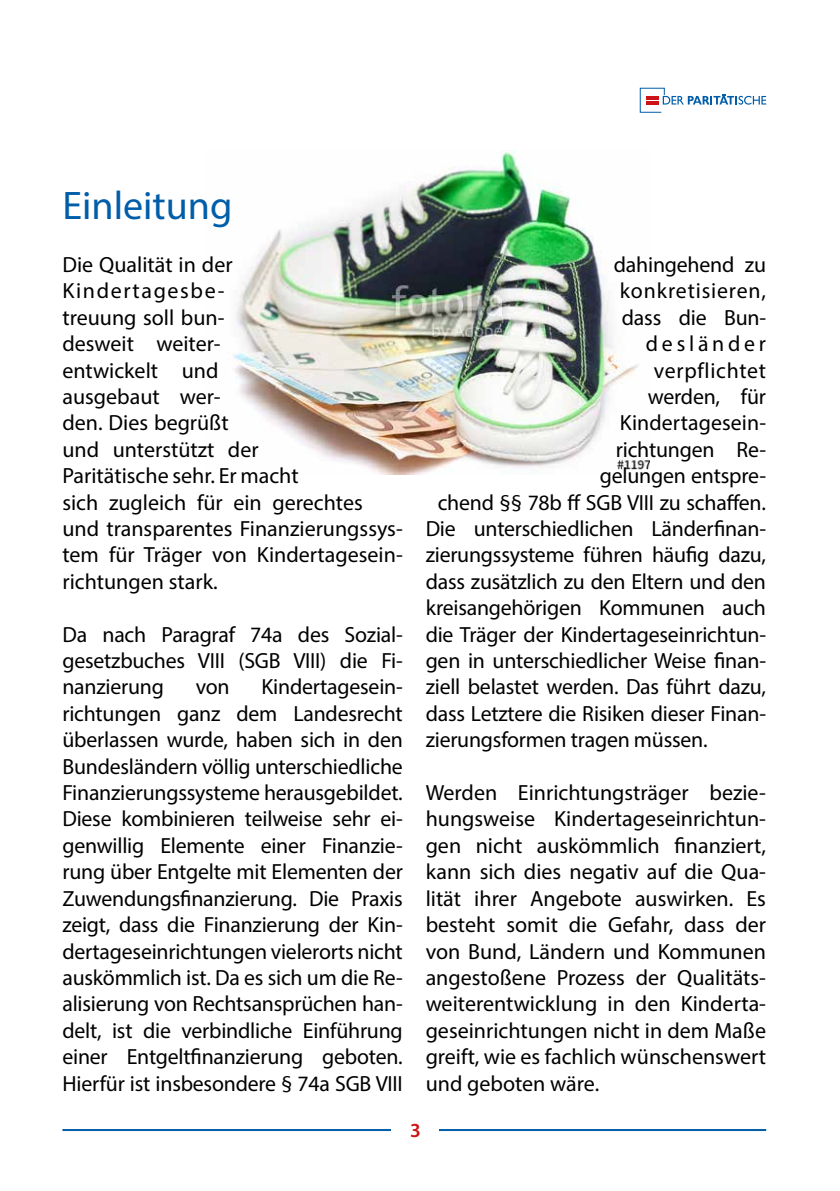
<style>
.page{position:relative;width:840px;height:1191px;background:#fff}
.page>*{position:absolute;margin:0;border:0;box-sizing:border-box;transform-origin:0 0}
.t1{font:40px "Myriad Pro";color:#005da9}
.t2{font:22px/26.4px "Myriad Pro";letter-spacing:-.01em;color:#000;text-align:justify}
.t3{font:22px "Myriad Pro";letter-spacing:.04em;color:#000}
.t4{font:22px "Myriad Pro";letter-spacing:.03em;color:#000}
.t5{font:22px "Myriad Pro";letter-spacing:.175em;color:#000}
.t6{font:600 20px "Myriad Pro";color:#cd1316}
</style>
<div class="page">
<hr style="left:62px;top:1129px;width:703px;height:2px;background:#005da9">
<div style="left:391px;top:1122px;width:48px;height:35px;background:#fff"></div>
<svg style="left:639px;top:88px;width:126px;height:25px"></svg>
<img style="left:234px;top:150px;width:415px;height:325px">
<h1 class="t1" style="left:62px;top:181px;width:171px">Einleitung</h1>
<p class="t2" style="left:62px;top:251px;width:341px;text-align:left">Die Qualität in der<br>Kindertagesbe-<br>treuung soll bun-<br>desweit weiter-<br>entwickelt und<br>ausgebaut wer-<br>den. Dies begrüßt<br>und unterstützt der<br>Paritätische sehr. Er macht<br>sich zugleich für ein gerechtes und transparentes Finanzierungssys&shy;tem für Träger von Kindertagesein&shy;richtungen stark.</p>
<p class="t2" style="left:62px;top:620px;width:342px">Da nach Paragraf 74a des Sozial&shy;gesetzbuches VIII (SGB VIII) die Fi&shy;nanzierung</p>
<p class="t2" style="left:62px;top:673px;width:342px;text-indent:199px">Kindertagesein&shy;richtungen ganz dem Landesrecht überlassen wurde, haben sich in den Bundesländern völlig unterschiedliche Finanzierungssysteme herausgebildet.<br>Diese kombinieren teilweise sehr ei&shy;genwillig Elemente einer Finanzie&shy;rung über Entgelte mit Elementen der Zuwendungsfinanzierung. Die Praxis zeigt, dass die Finanzierung der Kin&shy;dertageseinrichtungen vielerorts nicht auskömmlich ist. Da es sich um die Re&shy;alisierung von Rechtsansprüchen han&shy;delt, ist die verbindliche Einführung einer Entgeltfinanzierung geboten.<br>Hierfür ist insbesondere § 74a SGB VIII</p>
<p class="t2" style="left:196px;top:673px;width:35px">von</p>
<p class="t2" style="left:613px;top:251px;width:154px">dahingehend zu</p>
<p class="t3" style="left:619px;top:277px;width:147px">konkretisieren,</p>
<p class="t2" style="left:621px;top:304px;width:146px">dass die Bun-</p>
<p class="t5" style="left:645px;top:330px;width:122px">desländer</p>
<p class="t4" style="left:653px;top:356px;width:113px">verpflichtet</p>
<p class="t2" style="left:647px;top:383px;width:120px">werden, für</p>
<p class="t2" style="left:619px;top:409px;width:148px">Kindertagesein-</p>
<p class="t2" style="left:615px;top:436px;width:152px">richtungen Re-</p>
<p class="t2" style="left:599px;top:462px;width:168px">gelungen entspre-</p>
<p class="t2" style="left:437px;top:488px;width:329px">chend §§ 78b ff SGB VIII zu schaffen.</p>
<p class="t2" style="left:425px;top:515px;width:342px">Die unterschiedlichen Länderfinan-</p>
<p class="t2" style="left:425px;top:541px;width:342px">zierungssysteme führen häufig dazu,</p>
<p class="t2" style="left:425px;top:568px;width:342px">dass zusätzlich zu den Eltern und den</p>
<p class="t2" style="left:425px;top:594px;width:341px">kreisangehörigen Kommunen auch</p>
<p class="t2" style="left:425px;top:620px;width:342px">die Träger der Kindertageseinrichtun-</p>
<p class="t2" style="left:425px;top:647px;width:342px">gen in unterschiedlicher Weise finan-</p>
<p class="t2" style="left:425px;top:673px;width:341px">ziell belastet werden. Das führt dazu,</p>
<p class="t2" style="left:425px;top:700px;width:342px">dass Letztere die Risiken dieser Finan-</p>
<p class="t2" style="left:425px;top:726px;width:283px">zierungsformen tragen müssen.</p>
<p class="t2" style="left:425px;top:779px;width:342px">Werden Einrichtungsträger bezie&shy;hungsweise Kindertageseinrichtun&shy;gen nicht auskömmlich finanziert, kann sich dies negativ auf die Qua&shy;lität ihrer Angebote auswirken. Es besteht somit die Gefahr, dass der von Bund, Ländern und Kommunen angestoßene Prozess der Qualitäts&shy;weiterentwicklung in den Kinderta&shy;geseinrichtungen nicht in dem Maße greift, wie es fachlich wünschenswert und geboten wäre.</p>
<p class="t6" style="left:410px;top:1118px;width:12px">3</p>
</div>
